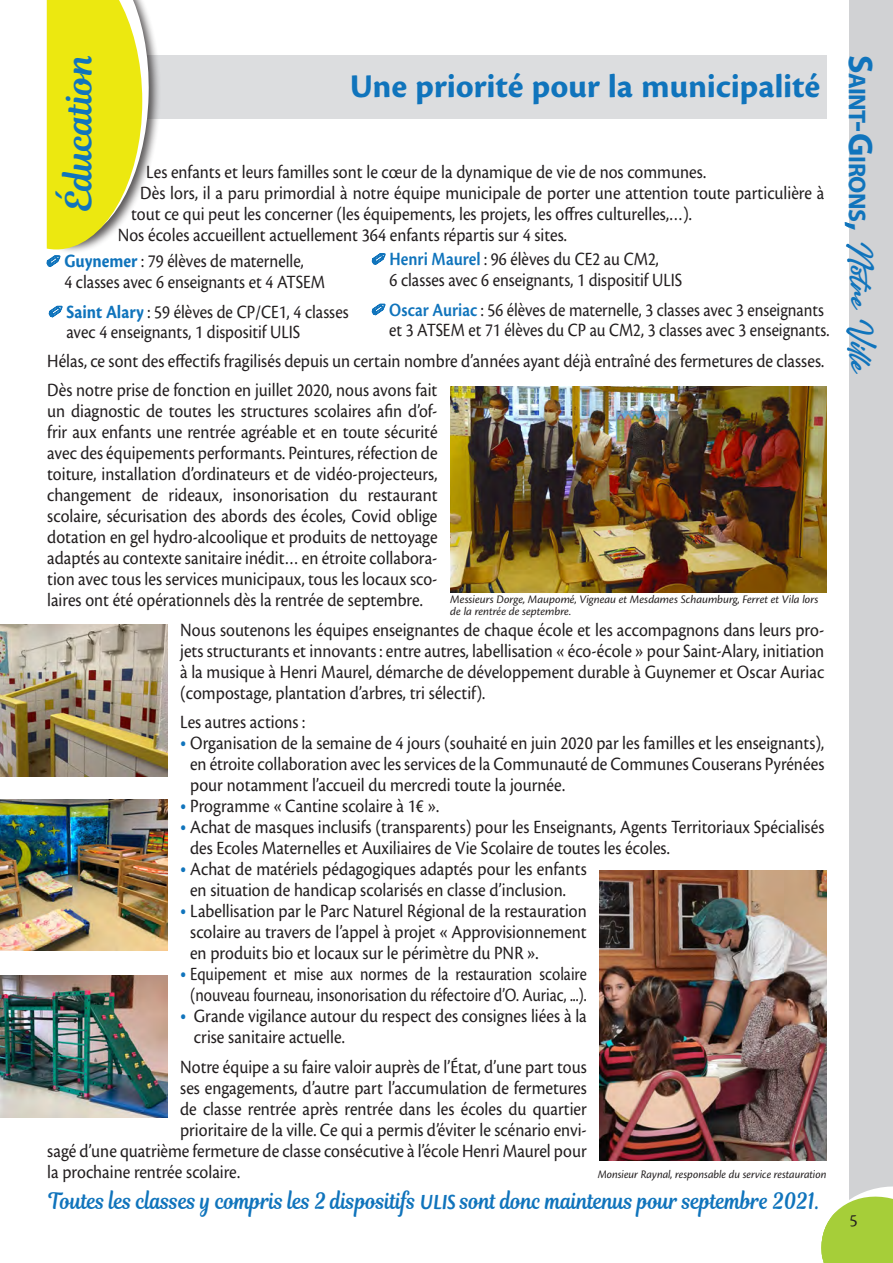
<style>
.page{position:relative;width:893px;height:1263px;background:#fff}
.page>*{position:absolute;margin:0;border:0;box-sizing:border-box;transform-origin:0 0}
.t1{font:36px "Magnolia Script";color:#1074bc}
.t2{font:34.5px "Cronos Pro Bold Capt";letter-spacing:-.005em;color:#1074bc}
.t3{font:26.85px "Amertha PERSONALUSEONLY";color:#1074bc;scale:1.1 1}
.t4{font:24px "Cronos Pro Disp";color:#231f20}
.t5{font:22.5px "Magnolia Script";color:#1074bc;scale:.86 1}
.t6{font:19.5px/21px "Cronos Pro";color:#231f20;text-align:justify;scale:.9 1}
.t7{font:19.5px/20.2px "Cronos Pro";color:#231f20;scale:.88 1}
.t8{font:19.5px/20.2px "Cronos Pro";color:#231f20;text-align:right;scale:.87 1}
.t9{font:19.5px/21px "Cronos Pro";color:#231f20;text-align:center;scale:.84 1}
.t10{font:18px "Cronos Pro Disp";color:#231f20}
.t11{font:italic 12px/12px "Cronos Pro";letter-spacing:-.005em;color:#231f20}
.t12{font:italic 12px "Cronos Pro";letter-spacing:-.005em;color:#231f20;scale:.96 1}
.s1{color:#1074bc}
.s2{font-weight:700;color:#1074bc}
.s3{font-weight:600;color:#1074bc}
.s4{font-size:22.5px;color:#1074bc}
.s5{font-family:"Cronos Pro Bold Disp It"}
.s6{font-family:"Myriad Pro";font-weight:700;font-size:34.35px}
.s7{font-family:"Myriad Pro";font-weight:700;font-size:24px}
</style>
<div class="page">
<div style="left:849px;top:0;width:44px;height:1263px;background:#d1d2d4"></div>
<img style="left:450px;top:386px;width:376px;height:207px">
<img style="left:600px;top:870px;width:226px;height:290px">
<div style="left:129px;top:55px;width:697px;height:64px;background:#dcdddf"></div>
<img style="left:0;top:625px;width:167px;height:152px">
<img style="left:0;top:800px;width:167px;height:151px">
<img style="left:0;top:975px;width:167px;height:143px">
<svg style="left:821px;top:1186px;width:72px;height:77px"></svg>
<div style="left:55px;top:0;width:106px;height:253px;background:#231f20;opacity:.75"></div>
<svg style="left:47px;top:0;width:104px;height:249px;background:#e8e53a"></svg>
<h1 class="t1" style="left:53px;top:212px;width:162px;rotate:-90deg">Éducation</h1>
<h2 class="t2" style="left:350px;top:67px;width:472px">Une priorité pour la municipalité</h2>
<p class="t6" style="left:146px;top:161px;width:624px">Les enfants et leurs familles sont le cœur de la dynamique de vie de nos communes.</p>
<p class="t6" style="left:140px;top:182px;width:761px">Dès lors, il a paru primordial à notre équipe municipale de porter une attention toute particulière à</p>
<p class="t6" style="left:131px;top:203px;width:624px">tout ce qui peut les concerner (les équipements, les projets, les offres culturelles,…).</p>
<p class="t6" style="left:118px;top:224px;width:501px">Nos écoles accueillent actuellement 364 enfants répartis sur 4 sites.</p>
<p class="t7" style="left:64px;top:251px;width:298px;text-indent:-18px"><span class="s1">✐</span> <span class="s2">Guynemer</span> : 79 élèves de maternelle,<br>4 classes avec 6 enseignants et 4 ATSEM</p>
<p class="t7" style="left:66px;top:302px;width:322px;text-indent:-18px"><span class="s1">✐</span> <span class="s2">Saint Alary</span> : 59 élèves de CP/CE1, 4 classes avec 4 enseignants, 1 dispositif ULIS</p>
<p class="t7" style="left:389px;top:249px;width:334px;text-indent:-18px"><span class="s1">✐</span> <span class="s3">Henri Maurel</span> : 96 élèves du CE2 au CM2,<br>6 classes avec 6 enseignants, 1 dispositif ULIS</p>
<p class="t8" style="left:371px;top:300px;width:528px"><span class="s1">✐</span> <span class="s3">Oscar Auriac</span> : 56 élèves de maternelle, 3 classes avec 3 enseignants et 3 ATSEM et 71 élèves du CP au CM2, 3 classes avec 3 enseignants.</p>
<p class="t6" style="left:47px;top:346px;width:865px;line-height:29.5px">Hélas, ce sont des effectifs fragilisés depuis un certain nombre d’années ayant déjà entraîné des fermetures de classes.<br>Dès notre prise de fonction en juillet 2020, nous avons fait</p>
<p class="t6" style="left:47px;top:401px;width:435px">un diagnostic de toutes les structures scolaires afin d’of&shy;frir aux enfants une rentrée agréable et en toute sécurité avec des équipements performants. Peintures, réfection de toiture, installation d’ordinateurs et de vidéo-projecteurs, changement de rideaux, insonorisation du restaurant scolaire, sécurisation des abords des écoles, Covid oblige dotation en gel hydro-alcoolique et produits de nettoyage adaptés au contexte sanitaire inédit… en étroite collabora&shy;tion avec tous les services municipaux, tous les locaux sco&shy;laires ont été opérationnels dès la rentrée de septembre.</p>
<p class="t6" style="left:180px;top:619px;width:717px">Nous soutenons les équipes enseignantes de chaque école et les accompagnons dans leurs pro&shy;jets structurants et innovants : entre autres, labellisation « éco-école » pour Saint-Alary, initiation à la musique à Henri Maurel, démarche de développement durable à Guynemer et Oscar Auriac (compostage, plantation d’arbres, tri sélectif).</p>
<p class="t6" style="left:180px;top:712px;width:140px">Les autres actions :</p>
<p class="t6" style="left:190px;top:733px;width:706px;text-indent:-10px"><span class="s4">•</span> Organisation de la semaine de 4 jours (souhaité en juin 2020 par les familles et les enseignants), en étroite collaboration avec les services de la Communauté de Communes Couserans Pyrénées pour notamment l’accueil du mercredi toute la journée.</p>
<p class="t6" style="left:180px;top:796px;width:289px"><span class="s4">•</span> Programme « Cantine scolaire à 1€ ».</p>
<p class="t6" style="left:190px;top:817px;width:706px;text-indent:-10px"><span class="s4">•</span> Achat de masques inclusifs (transparents) pour les Enseignants, Agents Territoriaux Spécialisés des Ecoles Maternelles et Auxiliaires de Vie Scolaire de toutes les écoles.</p>
<p class="t6" style="left:180px;top:859px;width:453px;text-align:center"><span class="s4">•</span> Achat de matériels pédagogiques adaptés pour les enfants en situation de handicap scolarisés en classe d’inclusion.</p>
<p class="t6" style="left:190px;top:901px;width:442px;text-indent:-10px"><span class="s4">•</span> Labellisation par le Parc Naturel Régional de la restauration scolaire au travers de l’appel à projet « Approvisionnement en produits bio et locaux sur le périmètre du PNR ».</p>
<p class="t9" style="left:180px;top:964px;width:486px"><span class="s4">•</span> Equipement et mise aux normes de la restauration scolaire (nouveau fourneau, insonorisation du réfectoire d’O. Auriac, ...).</p>
<p class="t6" style="left:194px;top:1006px;width:438px;text-indent:-14px"><span class="s4">•</span> Grande vigilance autour du respect des consignes liées à la crise sanitaire actuelle.</p>
<p class="t6" style="left:180px;top:1056px;width:453px">Notre équipe a su faire valoir auprès de l’État, d’une part tous</p>
<p class="t6" style="left:180px;top:1077px;width:453px">ses engagements, d’autre part l’accumulation de fermetures</p>
<p class="t6" style="left:180px;top:1098px;width:453px">de classe rentrée après rentrée dans les écoles du quartier</p>
<p class="t6" style="left:180px;top:1119px;width:453px">prioritaire de la ville. Ce qui a permis d’éviter le scénario envi-</p>
<p class="t6" style="left:47px;top:1140px;width:601px">sagé d’une quatrième fermeture de classe consécutive à l’école Henri Maurel pour</p>
<p class="t6" style="left:47px;top:1161px;width:216px">la prochaine rentrée scolaire.</p>
<p class="t5" style="left:49px;top:1184px;width:898px">Toutes les classes y compris les 2 dispositifs <span class="s5">ULIS</span> sont donc maintenus pour septembre 2021.</p>
<p class="t11" style="left:450px;top:593px;width:370px">Messieurs Dorge, Maupomé, Vigneau et Mesdames Schaumburg, Ferret et Vila lors de la rentrée de septembre.</p>
<p class="t12" style="left:598px;top:1167px;width:240px">Monsieur Raynal, responsable du service restauration</p>
<h3 class="t3" style="left:883px;top:55px;width:292px;rotate:90deg"><span class="s6">S</span><span class="s7">aint</span><span class="s6">-G</span><span class="s7">irons</span><span class="s6">,</span> Notre Ville</h3>
<h3 class="t3" style="left:883px;top:343px;width:24px;rotate:90deg">l</h3>
<p class="t10" style="left:849px;top:1209px;width:10px">5</p>
<p class="t4" style="left:849px;top:1209px;width:12px">3</p>
</div>
